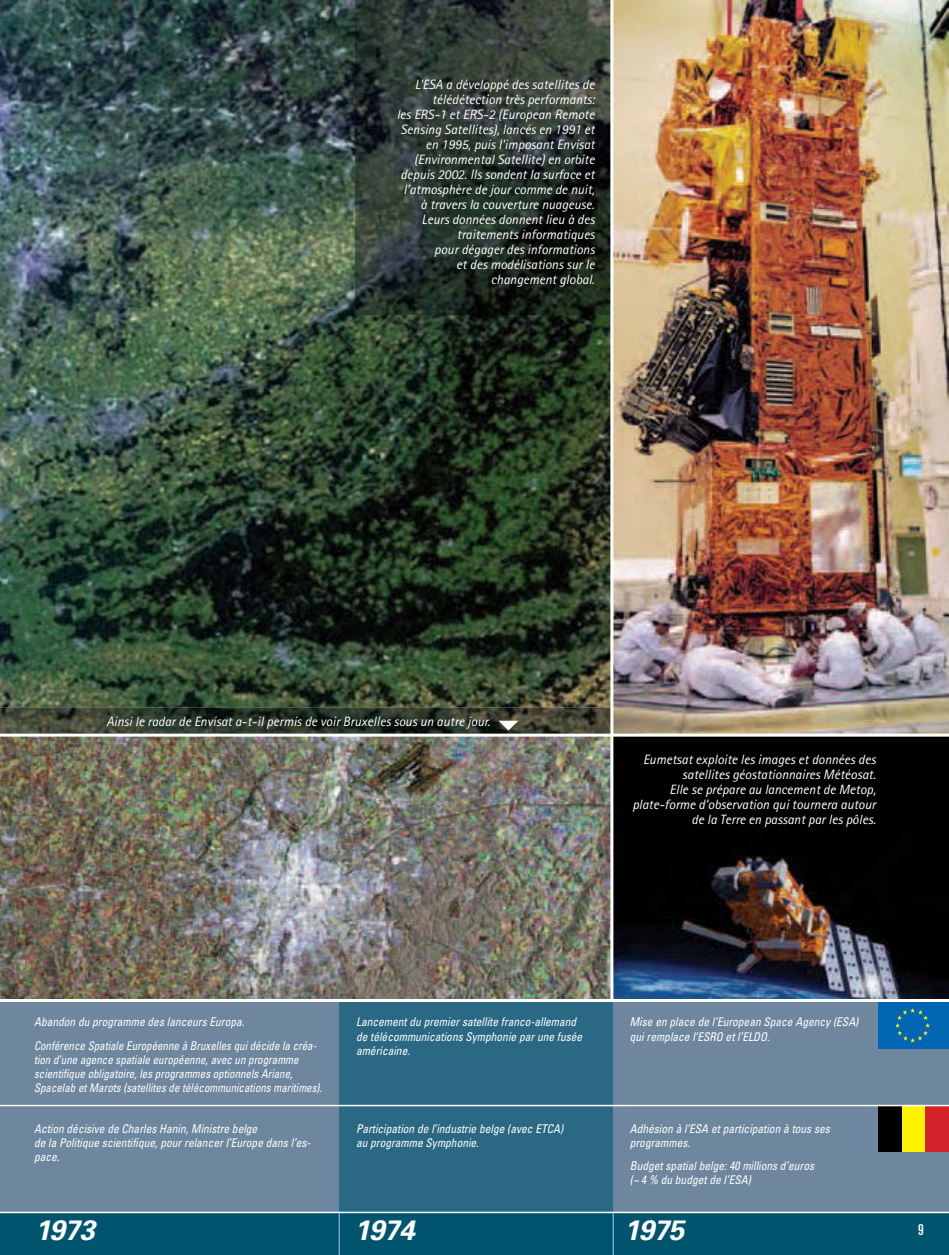
<style>
.page{position:relative;width:949px;height:1255px;background:#fff}
.page>*{position:absolute;margin:0;border:0;box-sizing:border-box;transform-origin:0 0}
.t1{font:italic 700 28.05px "Univers";letter-spacing:-.025em;color:#fff}
.t2{font:ultra-condensed 15px "Univers";color:#fff}
.t3{font:italic 13.5px/15px "Rotis Sans Serif";color:#fff;text-align:right}
.t4{font:italic condensed 12px/14.2px "Univers";color:#fff;scale:.95 1}
.t5{font:italic condensed 12px/14.2px "Univers";color:#fff;scale:.91 1}
</style>
<div class="page">
<img style="left:0;top:0;width:611px;height:707px">
<img style="left:355px;top:0;width:256px;height:315px">
<div style="left:0;top:1212px;width:948px;height:42px;background:#00546e"></div>
<div style="left:0;top:999px;width:339px;height:213px;background:#6e879f"></div>
<div style="left:339px;top:999px;width:273px;height:213px;background:#2b6884"></div>
<div style="left:612px;top:999px;width:336px;height:213px;background:#6e879f"></div>
<img style="left:0;top:707px;width:611px;height:291px">
<div style="left:612px;top:735px;width:336px;height:264px;background:#000"></div>
<img style="left:612px;top:807px;width:336px;height:191px">
<hr style="left:0;top:998px;width:948px;height:3px;background:#fff">
<div style="left:878px;top:1106px;width:23px;height:46px;background:#000"></div>
<div style="left:901px;top:1106px;width:23px;height:46px;background:#fff200"></div>
<div style="left:924px;top:1106px;width:24px;height:46px;background:#d2232a"></div>
<img style="left:613px;top:0;width:335px;height:734px">
<hr style="left:339px;top:1212px;width:1px;height:42px;background:#afcde1">
<hr style="left:612px;top:1212px;width:1px;height:42px;background:#afcde1">
<hr style="left:0;top:1104px;width:948px;height:2px;background:#fff">
<hr style="left:0;top:1211px;width:948px;height:2px;background:#fff">
<svg style="left:498px;top:720px;width:20px;height:10px"></svg>
<hr style="left:0;top:734px;width:948px;height:1px;background:#fff">
<div style="left:878px;top:1002px;width:70px;height:46px;background:#0066b3"></div>
<svg style="left:878px;top:1001px;width:68px;height:45px"></svg>
<p class="t3" style="left:396px;top:77px;width:199px">L’ESA a développé des satellites de télédétection très performants:<br>les ERS-1 et ERS-2 (European Remote<br>Sensing Satellites), lancés en 1991 et en 1995, puis l’imposant Envisat (Environmental Satellite) en orbite depuis 2002. Ils sondent la surface et l’atmosphère de jour comme de nuit, à travers la couverture nuageuse.<br>Leurs données donnent lieu à des traitements informatiques<br>pour dégager des informations<br>et des modélisations sur le changement global.</p>
<p class="t3" style="left:106px;top:714px;width:385px">Ainsi le radar de Envisat a-t-il permis de voir Bruxelles sous un autre jour.</p>
<p class="t3" style="left:632px;top:752px;width:245px">Eumetsat exploite les images et données des satellites géostationnaires Météosat.<br>Elle se prépare au lancement de Metop, plate-forme d’observation qui tournera autour de la Terre en passant par les pôles.</p>
<p class="t4" style="left:34px;top:1010px;width:297px;line-height:23.2px">Abandon du programme des lanceurs Europa.<br>Conférence Spatiale Européenne à Bruxelles qui décide la créa-</p>
<p class="t5" style="left:34px;top:1052px;width:318px">tion d’une agence spatiale européenne, avec un programme scientifique obligatoire, les programmes optionnels Ariane,<br>Spacelab et Marots (satellites de télécommunications maritimes).</p>
<p class="t4" style="left:34px;top:1121px;width:291px">Action décisive de Charles Hanin, Ministre belge<br>de la Politique scientifique, pour relancer l’Europe dans l’es&shy;pace.</p>
<p class="t4" style="left:356px;top:1014px;width:239px">Lancement du premier satellite franco-allemand de télécommunications Symphonie par une fusée américaine.</p>
<p class="t4" style="left:356px;top:1121px;width:219px">Participation de l’industrie belge (avec ETCA) au programme Symphonie.</p>
<p class="t4" style="left:629px;top:1014px;width:242px">Mise en place de l’European Space Agency (ESA) qui remplace l’ESRO et l’ELDO.</p>
<p class="t4" style="left:629px;top:1121px;width:212px">Adhésion à l’ESA et participation à tous ses programmes.</p>
<p class="t4" style="left:629px;top:1158px;width:195px">Budget spatial belge: 40 millions d’euros (~ 4 % du budget de l’ESA)</p>
<h1 class="t1" style="left:35px;top:1212px;width:62px">1973</h1>
<h1 class="t1" style="left:354px;top:1212px;width:62px">1974</h1>
<h1 class="t1" style="left:623px;top:1212px;width:62px">1975</h1>
<p class="t2" style="left:917px;top:1220px;width:7px">9</p>
</div>
